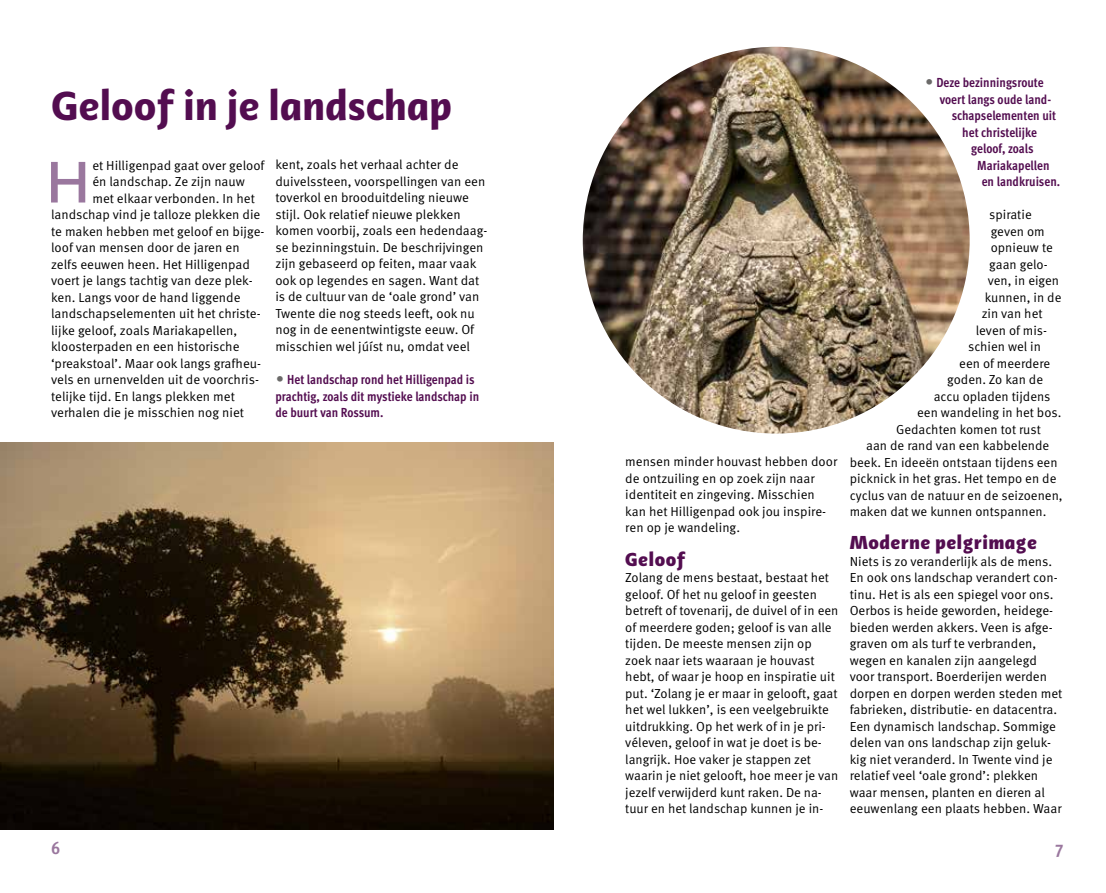
<style>
.page{position:relative;width:1106px;height:893px;background:#fff}
.page>*{position:absolute;margin:0;border:0;box-sizing:border-box;transform-origin:0 0}
.t1{font:500 60.6px "Adagio Sans Script";color:#9a779e}
.t2{font:700 42px "Adagio Sans Script";color:#530d50}
.t3{font:900 19.5px "Adagio Sans Script";letter-spacing:.03em;color:#530d50}
.t4{font:700 condensed 18px "Meta OT";color:#9a779e}
.t5{font:13.2px/16.5px "Meta OT";color:#000}
.t6{font:700 condensed 13.2px/16.5px "Meta OT";color:#530d50}
.s1{color:#6b6a69}
</style>
<div class="page">
<img style="left:0;top:442px;width:553px;height:388px">
<img style="left:583px;top:47px;width:386px;height:387px;border-radius:193px">
<h2 class="t2" style="left:51px;top:78px;width:402px">Geloof in je landschap</h2>
<h1 class="t1" style="left:46px;top:143px;width:46px">H</h1>
<p class="t5" style="left:92px;top:157px;width:174px">et Hilligenpad gaat over geloof</p>
<p class="t5" style="left:92px;top:174px;width:154px">én landschap. Ze zijn nauw</p>
<p class="t5" style="left:92px;top:190px;width:164px">met elkaar verbonden. In het</p>
<p class="t5" style="left:51px;top:207px;width:211px">landschap vind je talloze plekken die</p>
<p class="t5" style="left:51px;top:223px;width:215px">te maken hebben met geloof en bijge-</p>
<p class="t5" style="left:51px;top:240px;width:190px">loof van mensen door de jaren en</p>
<p class="t5" style="left:51px;top:256px;width:200px">zelfs eeuwen heen. Het Hilligenpad</p>
<p class="t5" style="left:51px;top:273px;width:203px">voert je langs tachtig van deze plek-</p>
<p class="t5" style="left:51px;top:289px;width:191px">ken. Langs voor de hand liggende</p>
<p class="t5" style="left:51px;top:306px;width:211px">landschapselementen uit het christe-</p>
<p class="t5" style="left:51px;top:322px;width:188px">lijke geloof, zoals Mariakapellen,</p>
<p class="t5" style="left:51px;top:339px;width:190px">kloosterpaden en een historische</p>
<p class="t5" style="left:51px;top:355px;width:211px">‘preakstoal’. Maar ook langs grafheu-</p>
<p class="t5" style="left:51px;top:372px;width:209px">vels en urnenvelden uit de voorchris-</p>
<p class="t5" style="left:51px;top:388px;width:185px">telijke tijd. En langs plekken met</p>
<p class="t5" style="left:51px;top:405px;width:195px">verhalen die je misschien nog niet</p>
<p class="t5" style="left:275px;top:157px;width:213px">kent, zoals het verhaal achter de duivelssteen, voorspellingen van een toverkol en brooduitdeling nieuwe stijl. Ook relatief nieuwe plekken komen voorbij, zoals een hedendaag&shy;se bezinningstuin. De beschrijvingen zijn gebaseerd op feiten, maar vaak ook op legendes en sagen. Want dat is de cultuur van de ‘oale grond’ van Twente die nog steeds leeft, ook nu nog in de eenentwintigste eeuw. Of misschien wel júíst nu, omdat veel</p>
<p class="t6" style="left:275px;top:371px;width:205px"><span class="s1">•</span> Het landschap rond het Hilligenpad is prachtig, zoals dit mystieke landschap in de buurt van Rossum.</p>
<p class="t5" style="left:625px;top:454px;width:213px">mensen minder houvast hebben door de ontzuiling en op zoek zijn naar identiteit en zingeving. Misschien kan het Hilligenpad ook jou inspire&shy;ren op je wandeling.</p>
<h3 class="t3" style="left:625px;top:546px;width:62px">Geloof</h3>
<p class="t5" style="left:625px;top:570px;width:215px">Zolang de mens bestaat, bestaat het geloof. Of het nu geloof in geesten betreft of tovenarij, de duivel of in een of meerdere goden; geloof is van alle tijden. De meeste mensen zijn op zoek naar iets waaraan je houvast hebt, of waar je hoop en inspiratie uit put. ‘Zolang je er maar in gelooft, gaat het wel lukken’, is een veelgebruikte uitdrukking. Op het werk of in je pri&shy;véleven, geloof in wat je doet is be&shy;langrijk. Hoe vaker je stappen zet waarin je niet gelooft, hoe meer je van jezelf verwijderd kunt raken. De na&shy;tuur en het landschap kunnen je in-</p>
<p class="t6" style="left:924px;top:74px;width:120px"><span class="s1">•</span> Deze bezinningsroute</p>
<p class="t6" style="left:939px;top:91px;width:113px">voert langs oude land-</p>
<p class="t6" style="left:951px;top:107px;width:106px">schapselementen uit</p>
<p class="t6" style="left:962px;top:124px;width:76px">het christelĳke</p>
<p class="t6" style="left:971px;top:140px;width:64px">geloof, zoals</p>
<p class="t6" style="left:977px;top:157px;width:74px">Mariakapellen</p>
<p class="t6" style="left:981px;top:173px;width:80px">en landkruisen.</p>
<p class="t5" style="left:989px;top:207px;width:44px">spiratie</p>
<p class="t5" style="left:990px;top:223px;width:56px">geven om</p>
<p class="t5" style="left:990px;top:240px;width:64px">opnieuw te</p>
<p class="t5" style="left:989px;top:256px;width:60px">gaan gelo-</p>
<p class="t5" style="left:987px;top:273px;width:73px">ven, in eigen</p>
<p class="t5" style="left:984px;top:289px;width:78px">kunnen, in de</p>
<p class="t5" style="left:981px;top:306px;width:62px">zin van het</p>
<p class="t5" style="left:975px;top:322px;width:73px">leven of mis-</p>
<p class="t5" style="left:968px;top:339px;width:74px">schien wel in</p>
<p class="t5" style="left:959px;top:355px;width:93px">een of meerdere</p>
<p class="t5" style="left:947px;top:372px;width:97px">goden. Zo kan de</p>
<p class="t5" style="left:933px;top:388px;width:118px">accu opladen tijdens</p>
<p class="t5" style="left:917px;top:405px;width:146px">een wandeling in het bos.</p>
<p class="t5" style="left:896px;top:421px;width:146px">Gedachten komen tot rust</p>
<p class="t5" style="left:866px;top:438px;width:185px">aan de rand van een kabbelende</p>
<p class="t5" style="left:849px;top:454px;width:209px">beek. En ideeën ontstaan tijdens een</p>
<p class="t5" style="left:849px;top:471px;width:208px">picknick in het gras. Het tempo en de</p>
<p class="t5" style="left:849px;top:487px;width:214px">cyclus van de natuur en de seizoenen,</p>
<p class="t5" style="left:849px;top:504px;width:198px">maken dat we kunnen ontspannen.</p>
<h3 class="t3" style="left:849px;top:529px;width:189px">Moderne pelgrimage</h3>
<p class="t5" style="left:849px;top:553px;width:214px">Niets is zo veranderlijk als de mens.<br>En ook ons landschap verandert con&shy;tinu. Het is als een spiegel voor ons.<br>Oerbos is heide geworden, heidege&shy;bieden werden akkers. Veen is afge&shy;graven om als turf te verbranden, wegen en kanalen zijn aangelegd voor transport. Boerderijen werden dorpen en dorpen werden steden met fabrieken, distributie- en datacentra.<br>Een dynamisch landschap. Sommige delen van ons landschap zijn geluk&shy;kig niet veranderd. In Twente vind je relatief veel ‘oale grond’: plekken waar mensen, planten en dieren al eeuwenlang een plaats hebben. Waar</p>
<h3 class="t4" style="left:51px;top:836px;width:11px">6</h3>
<h3 class="t4" style="left:1055px;top:836px;width:10px">7</h3>
</div>
